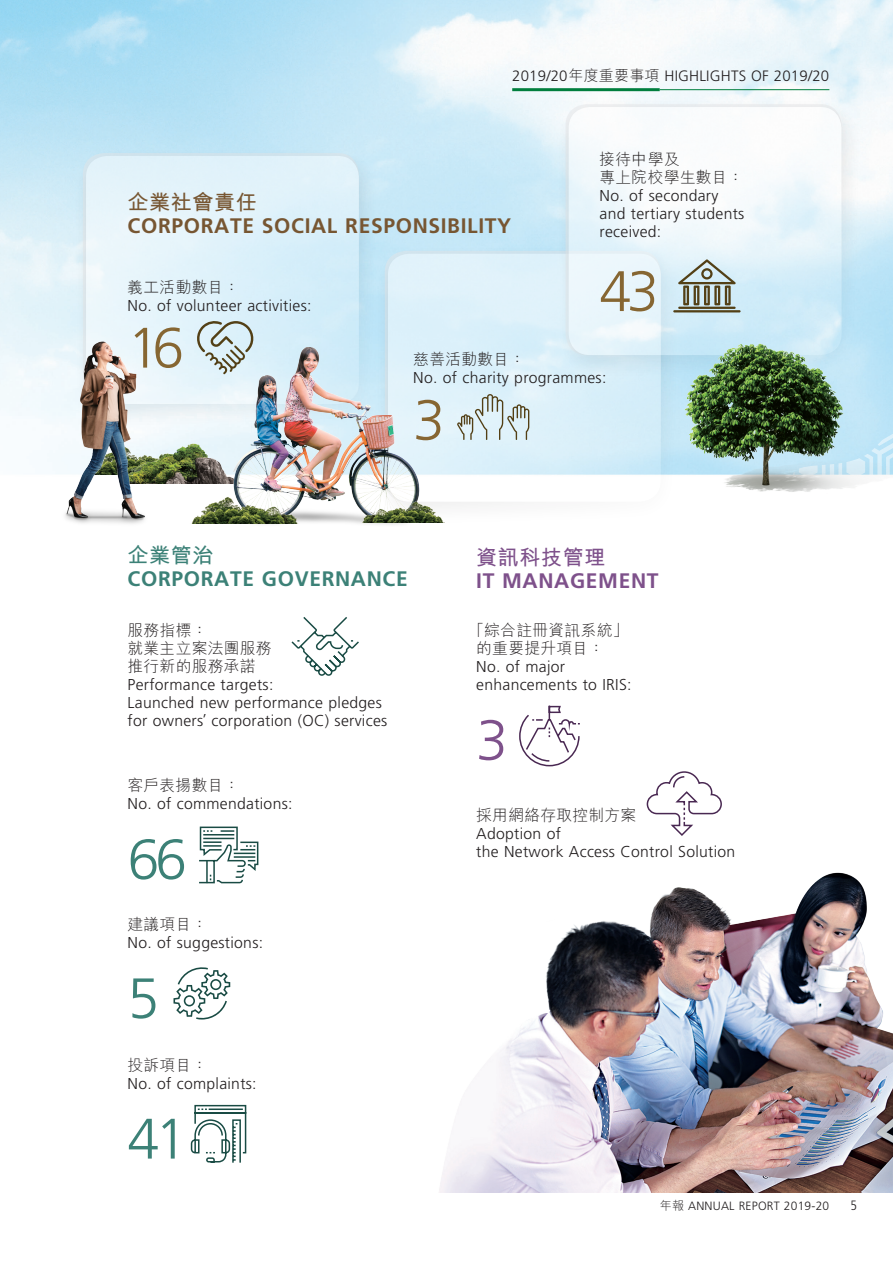
<style>
.page{position:relative;width:893px;height:1263px;background:#fff}
.page>*{position:absolute;margin:0;border:0;box-sizing:border-box;transform-origin:0 0}
.t1{font:300 57px "Frutiger LT Std";color:#866632}
.t2{font:300 57px "Frutiger LT Std";color:#3c8177}
.t3{font:300 57px "Frutiger LT Std";color:#7e518b}
.t4{font:700 21px/22.5px "Frutiger LT Std";letter-spacing:.03em;color:#775632}
.t5{font:700 21px/22.5px "Frutiger LT Std";letter-spacing:.03em;color:#3c8177}
.t6{font:700 21px/22.5px "Frutiger LT Std";letter-spacing:.03em;color:#7e518b}
.t7{font:300 15.75px/18px "Frutiger LT Std";letter-spacing:.02em;color:#231f20}
.t8{font:300 15px "Frutiger LT Std";letter-spacing:.015em;color:#231f20}
.t9{font:300 condensed 13.5px "Frutiger LT Std";color:#231f20}
.t10{font:300 12px "Frutiger LT Std";letter-spacing:.02em;color:#231f20}
.s1{font-family:"M Hei HK"}
</style>
<div class="page">
<div style="left:71px;top:145px;width:311px;height:286px;background:#231f20;opacity:.25"></div>
<div style="left:86px;top:156px;width:273px;height:248px;background:linear-gradient(to right,#ebf6fb,#d5eefa);border-radius:21px"></div>
<div style="left:373px;top:243px;width:311px;height:286px;background:#231f20;opacity:.25"></div>
<svg style="left:388px;top:254px;width:273px;height:248px;background:#e0f2fa"></svg>
<div style="left:554px;top:96px;width:311px;height:287px;background:#231f20;opacity:.25"></div>
<svg style="left:569px;top:107px;width:272px;height:248px"></svg>
<img style="left:676px;top:332px;width:217px;height:161px">
<img style="left:194px;top:438px;width:21px;height:46px">
<img style="left:36px;top:306px;width:158px;height:219px">
<img style="left:215px;top:336px;width:221px;height:190px">
<img style="left:190px;top:491px;width:114px;height:33px">
<img style="left:359px;top:497px;width:85px;height:25px">
<img style="left:439px;top:872px;width:454px;height:321px">
<hr style="left:512px;top:88px;width:148px;height:3px;background:#007e3d">
<hr style="left:660px;top:89px;width:169px;height:1px;background:#007e3d">
<svg style="left:291px;top:616px;width:68px;height:60px"></svg>
<svg style="left:646px;top:771px;width:76px;height:65px"></svg>
<svg style="left:199px;top:826px;width:60px;height:58px"></svg>
<svg style="left:519px;top:705px;width:61px;height:62px"></svg>
<svg style="left:173px;top:967px;width:57px;height:53px"></svg>
<hr style="left:678px;top:307px;width:58px;height:2px;background:#534016">
<hr style="left:673px;top:310px;width:68px;height:2px;background:#534016">
<svg style="left:678px;top:259px;width:58px;height:46px;background:#aeb8b3"></svg>
<svg style="left:195px;top:320px;width:60px;height:54px;background:#c3d0cf"></svg>
<svg style="left:457px;top:394px;width:72px;height:46px;background:#c9d6d7"></svg>
<svg style="left:190px;top:1104px;width:57px;height:59px"></svg>
<p class="t8" style="left:512px;top:68px;width:319px">2019/20<span class="s1">年度重要事項</span> HIGHLIGHTS OF 2019/20</p>
<p class="t7" style="left:600px;top:151px;width:146px"><span class="s1">接待中學及<br>專上院校學生數目：<br></span>No. of secondary and tertiary students received:</p>
<p class="t1" style="left:600px;top:259px;width:61px">43</p>
<p class="t4" style="left:128px;top:192px;width:385px"><span class="s1">企業社會責任<br></span>CORPORATE SOCIAL RESPONSIBILITY</p>
<p class="t7" style="left:128px;top:278px;width:185px"><span class="s1">義工活動數目：<br></span>No. of volunteer activities:</p>
<p class="t1" style="left:128px;top:316px;width:58px">16</p>
<p class="t7" style="left:413px;top:351px;width:195px"><span class="s1">慈善活動數目：<br></span>No. of charity programmes:</p>
<p class="t1" style="left:413px;top:388px;width:33px">3</p>
<p class="t5" style="left:128px;top:545px;width:282px"><span class="s1">企業管治<br></span>CORPORATE GOVERNANCE</p>
<p class="t7" style="left:128px;top:622px;width:261px"><span class="s1">服務指標：<br>就業主立案法團服務<br>推行新的服務承諾<br></span>Performance targets:<br>Launched new performance pledges for owners’ corporation (OC) services</p>
<p class="t7" style="left:128px;top:777px;width:166px"><span class="s1">客戶表揚數目：<br></span>No. of commendations:</p>
<p class="t2" style="left:128px;top:827px;width:61px">66</p>
<p class="t7" style="left:128px;top:916px;width:137px"><span class="s1">建議項目：<br></span>No. of suggestions:</p>
<p class="t2" style="left:128px;top:966px;width:33px">5</p>
<p class="t7" style="left:128px;top:1056px;width:131px"><span class="s1">投訴項目：<br></span>No. of complaints:</p>
<p class="t2" style="left:128px;top:1107px;width:61px">41</p>
<p class="t6" style="left:476px;top:547px;width:184px"><span class="s1">資訊科技管理<br></span>IT MANAGEMENT</p>
<p class="t7" style="left:476px;top:622px;width:157px;text-indent:-8px"><span class="s1">「綜合註冊資訊系統」的重要提升項目：<br></span>No. of major enhancements to IRIS:</p>
<p class="t3" style="left:476px;top:708px;width:33px">3</p>
<p class="t7" style="left:476px;top:807px;width:261px"><span class="s1">採用網絡存取控制方案<br></span>Adoption of<br>the Network Access Control Solution</p>
<p class="t10" style="left:660px;top:1199px;width:171px"><span class="s1">年報</span> ANNUAL REPORT 2019-20</p>
<p class="t9" style="left:850px;top:1198px;width:8px">5</p>
</div>
